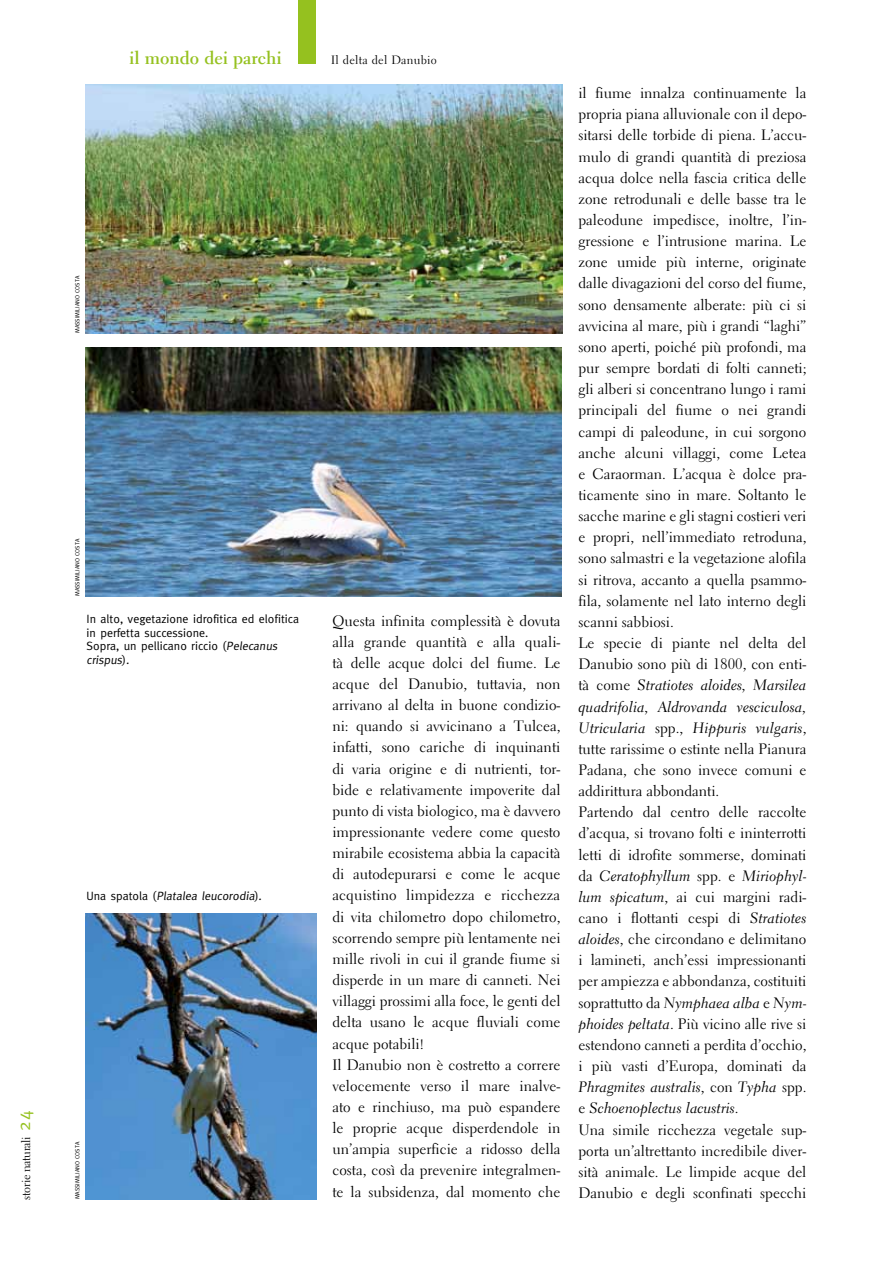
<style>
.page{position:relative;width:893px;height:1263px;background:#fff}
.page>*{position:absolute;margin:0;border:0;box-sizing:border-box;transform-origin:0 0}
.t1{font:700 18px "Electra LH";color:#95c11f}
.t2{font:15px/21.1px "Electra LH";color:#000}
.t3{font:12px/13.5px "Meta";color:#000}
.t4{font:12px "Electra LH";letter-spacing:.025em;color:#000}
.t5{font:12px "Electra LH";letter-spacing:-.025em;color:#000}
.t6{font:6px "Meta";color:#000}
.s1{font-family:"Meta";font-size:18px;color:#95c11f}
.s2{font-family:"Electra LH Cursive"}
</style>
<div class="page">
<img style="left:85px;top:913px;width:231px;height:286px">
<div style="left:298px;top:0;width:17px;height:64px;background:#95c11f"></div>
<img style="left:85px;top:84px;width:477px;height:249px">
<img style="left:85px;top:347px;width:477px;height:249px">
<p class="t5" style="left:19px;top:1199px;width:91px;rotate:-90deg">storie naturali <span class="s1">24</span></p>
<p class="t1" style="left:129px;top:47px;width:154px">il mondo dei parchi</p>
<p class="t4" style="left:331px;top:53px;width:107px">Il delta del Danubio</p>
<p class="t6" style="left:74px;top:333px;width:59px;rotate:-90deg">MASSIMILIANO COSTA</p>
<p class="t6" style="left:74px;top:596px;width:59px;rotate:-90deg">MASSIMILIANO COSTA</p>
<p class="t3" style="left:87px;top:612px;width:214px">In alto, vegetazione idrofitica ed elofitica in perfetta successione.<br>Sopra, un pellicano riccio (Pelecanus crispus) .</p>
<p class="t3" style="left:87px;top:889px;width:179px">U n a s p at o la (Platalea leucorodia) .</p>
<p class="t6" style="left:74px;top:1199px;width:59px;rotate:-90deg">MASSIMILIANO COSTA</p>
<p class="t2" style="left:332px;top:610px;width:230px">Questa infinita complessità è dovuta alla grande quantità e alla quali&shy;tà delle acque dolci del fiume. Le acque del Danubio, tuttavia, non arrivano al delta in buone condizio&shy;ni: quando si avvicinano a Tulcea, infatti, sono cariche di inquinanti di varia origine e di nutrienti, tor&shy;bide e relativamente impoverite dal punto di vista biologico, ma è davvero impressionante vedere come questo mirabile ecosistema abbia la capacità di autodepurarsi e come le acque acquistino limpidezza e ricchezza di vita chilometro dopo chilometro, scorrendo sempre più lentamente nei mille rivoli in cui il grande fiume si disperde in un mare di canneti. Nei villaggi prossimi alla foce, le genti del delta usano le acque fluviali come acque potabili!<br>Il Danubio non è costretto a correre velocemente verso il mare inalve&shy;ato e rinchiuso, ma può espandere le proprie acque disperdendole in un’ampia superficie a ridosso della costa, così da prevenire integralmen&shy;te la subsidenza, dal momento che</p>
<p class="t2" style="left:578px;top:82px;width:230px">il fiume innalza continuamente la propria piana alluvionale con il depo&shy;sitarsi delle torbide di piena. L’accu&shy;mulo di grandi quantità di preziosa acqua dolce nella fascia critica delle zone retrodunali e delle basse tra le paleodune impedisce, inoltre, l’in&shy;gressione e l’intrusione marina. Le zone umide più interne, originate dalle divagazioni del corso del fiume, sono densamente alberate: più ci si avvicina al mare, più i grandi “laghi” sono aperti, poiché più profondi, ma pur sempre bordati di folti canneti; gli alberi si concentrano lungo i rami principali del fiume o nei grandi campi di paleodune, in cui sorgono anche alcuni villaggi, come Letea e Caraorman. L’acqua è dolce pra&shy;ticamente sino in mare. Soltanto le sacche marine e gli stagni costieri veri e propri, nell’immediato retroduna, sono salmastri e la vegetazione alofila si ritrova, accanto a quella psammo&shy;fila, solamente nel lato interno degli scanni sabbiosi.<br>Le specie di piante nel delta del Danubio sono più di 1800, con enti&shy;tà come <span class="s2">Stratiotes aloides, Marsilea quadrifolia, Aldrovanda vesciculosa, Utricularia</span> spp., <span class="s2">Hippuris vulgaris</span>, tutte rarissime o estinte nella Pianura Padana, che sono invece comuni e addirittura abbondanti.<br>Partendo dal centro delle raccolte d’acqua, si trovano folti e ininterrotti letti di idrofite sommerse, dominati da <span class="s2">Ceratophyllum</span> spp. e <span class="s2">Miriophyl&shy;lum spicatum</span>, ai cui margini radi&shy;cano i flottanti cespi di <span class="s2">Stratiotes aloides</span>, che circondano e delimitano i lamineti, anch’essi impressionanti per ampiezza e abbondanza, costituiti soprattutto da <span class="s2">Nymphaea alba</span> e <span class="s2">Nym&shy;phoides peltata</span>. Più vicino alle rive si estendono canneti a perdita d’occhio, i più vasti d’Europa, dominati da <span class="s2">Phragmites australis</span>, con <span class="s2">Typha</span> spp. e <span class="s2">Schoenoplectus lacustris</span>.<br>Una simile ricchezza vegetale sup&shy;porta un’altrettanto incredibile diver&shy;sità animale. Le limpide acque del Danubio e degli sconfinati specchi</p>
</div>
